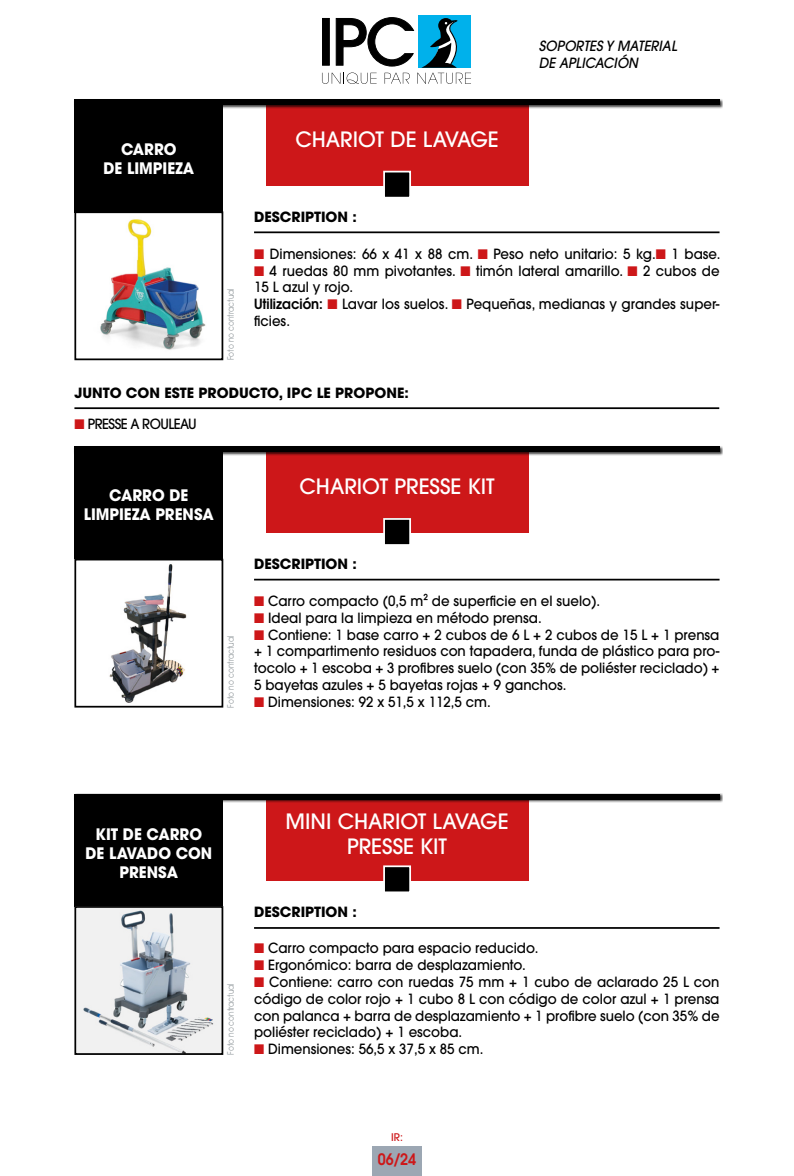
<style>
.page{position:relative;width:794px;height:1176px;background:#fff}
.page>*{position:absolute;margin:0;border:0;box-sizing:border-box;transform-origin:0 0}
.t1{font:500 21px/25.2px "ITC Avant Garde Std";color:#fff;text-align:center}
.t2{font:700 15.75px/18.9px "ITC Avant Garde Std";color:#fff;text-align:center;scale:.95 1}
.t3{font:600 15.75px "ITC Avant Garde Std";color:#cd1719;scale:.9 1}
.t4{font:500 14px/16.8px "ITC Avant Garde Std";color:#000;scale:.95 1}
.t5{font:700 14px "ITC Avant Garde Std";color:#000}
.t6{font:italic 500 14px "ITC Avant Garde Std";color:#000;scale:.95 1}
.t7{font:500 14px "ITC Avant Garde Std";letter-spacing:-.04em;color:#000;scale:.95 1}
.t8{font:500 10.5px "ITC Avant Garde Std";color:#cd1719}
.t9{font:8.75px "ITC Avant Garde Std";color:#91989c;scale:.85 1}
.s1{color:#cd1719}
.s2{font-weight:600}
</style>
<div class="page">
<div style="left:372px;top:1146px;width:50px;height:30px;background:#9ca7b3"></div>
<div style="left:74px;top:104px;width:149px;height:108px;background:#000"></div>
<div style="left:74px;top:450px;width:149px;height:109px;background:#000"></div>
<div style="left:74px;top:799px;width:149px;height:108px;background:#000"></div>
<div style="left:266px;top:99px;width:262px;height:87px;background:#cd1719"></div>
<div style="left:266px;top:446px;width:262px;height:87px;background:#cd1719"></div>
<div style="left:266px;top:794px;width:262px;height:86px;background:#cd1719"></div>
<div style="left:74px;top:98px;width:649px;height:10px;background:#000;opacity:.75"></div>
<div style="left:74px;top:99px;width:645px;height:6px;background:#000"></div>
<div style="left:74px;top:446px;width:649px;height:10px;background:#000;opacity:.75"></div>
<div style="left:74px;top:446px;width:645px;height:6px;background:#000"></div>
<div style="left:74px;top:793px;width:649px;height:10px;background:#000;opacity:.75"></div>
<div style="left:74px;top:794px;width:645px;height:5px;background:#000"></div>
<div style="left:418px;top:15px;width:53px;height:53px;background:#00b1eb"></div>
<svg style="left:322px;top:17px;width:149px;height:67px"></svg>
<div style="left:384px;top:172px;width:26px;height:26px;background:#000"></div>
<div style="left:383px;top:171px;width:28px;height:27px;border:2px solid #fff"></div>
<div style="left:384px;top:519px;width:26px;height:26px;background:#000"></div>
<div style="left:383px;top:518px;width:28px;height:28px;border:2px solid #fff"></div>
<div style="left:384px;top:866px;width:26px;height:26px;background:#000"></div>
<div style="left:383px;top:865px;width:28px;height:28px;border:2px solid #fff"></div>
<img style="left:100px;top:219px;width:106px;height:131px">
<div style="left:74px;top:211px;width:149px;height:149px;border:2px solid #000"></div>
<hr style="left:74px;top:407px;width:645px;height:2px;background:#000">
<hr style="left:254px;top:231px;width:465px;height:2px;background:#000">
<hr style="left:254px;top:579px;width:465px;height:1px;background:#000">
<hr style="left:254px;top:927px;width:465px;height:2px;background:#000">
<img style="left:109px;top:564px;width:78px;height:139px">
<div style="left:74px;top:559px;width:149px;height:148px;border:2px solid #000"></div>
<img style="left:77px;top:909px;width:143px;height:143px">
<div style="left:74px;top:906px;width:149px;height:149px;border:2px solid #000"></div>
<p class="t2" style="left:121px;top:139px;width:60px">CARRO</p>
<p class="t2" style="left:103px;top:158px;width:97px">DE LIMPIEZA</p>
<p class="t1" style="left:295px;top:126px;width:205px">CHARIOT DE LAVAGE</p>
<p class="t6" style="left:539px;top:37px;width:147px">SOPORTES Y MATERIAL</p>
<p class="t6" style="left:539px;top:54px;width:106px">DE APLICACIÓN</p>
<p class="t9" style="left:225px;top:360px;width:86px;rotate:-90deg">Foto no contractual</p>
<p class="t5" style="left:254px;top:207px;width:104px">DESCRIPTION :</p>
<p class="t4" style="left:254px;top:245px;width:492px"><span class="s1">■</span> Dimensiones: 66 x 41 x 88 cm. <span class="s1">■</span> Peso neto unitario: 5 kg.<span class="s1">■</span> 1 base.</p>
<p class="t4" style="left:254px;top:262px;width:491px"><span class="s1">■</span> 4 ruedas 80 mm pivotantes. <span class="s1">■</span> timón lateral amarillo. <span class="s1">■</span> 2 cubos de<br>15 L azul y rojo.</p>
<p class="t4" style="left:254px;top:295px;width:491px"><span class="s2">Utilización:</span> <span class="s1">■</span> Lavar los suelos. <span class="s1">■</span> Pequeñas, medianas y grandes super&shy;ficies.</p>
<p class="t5" style="left:74px;top:383px;width:336px">JUNTO CON ESTE PRODUCTO, IPC LE PROPONE:</p>
<p class="t7" style="left:74px;top:415px;width:130px"><span class="s1">■</span> PRESSE A ROULEAU</p>
<p class="t2" style="left:84px;top:485px;width:138px">CARRO DE<br>LIMPIEZA PRENSA</p>
<p class="t9" style="left:225px;top:707px;width:86px;rotate:-90deg">Foto no contractual</p>
<p class="t1" style="left:299px;top:473px;width:197px">CHARIOT PRESSE KIT</p>
<p class="t5" style="left:254px;top:554px;width:104px">DESCRIPTION :</p>
<p class="t4" style="left:254px;top:592px;width:366px"><span class="s1">■</span> Carro compacto (0,5 m² de superficie en el suelo).</p>
<p class="t4" style="left:254px;top:609px;width:304px"><span class="s1">■</span> Ideal para la limpieza en método prensa.</p>
<p class="t4" style="left:254px;top:626px;width:491px;text-align:justify"><span class="s1">■</span> Contiene: 1 base carro + 2 cubos de 6 L + 2 cubos de 15 L + 1 prensa + 1 compartimento residuos con tapadera, funda de plástico para pro&shy;tocolo + 1 escoba + 3 profibres suelo (con 35% de poliéster reciclado) + 5 bayetas azules + 5 bayetas rojas + 9 ganchos.</p>
<p class="t4" style="left:254px;top:693px;width:251px"><span class="s1">■</span> Dimensiones: 92 x 51,5 x 112,5 cm.</p>
<p class="t2" style="left:85px;top:824px;width:135px">KIT DE CARRO<br>DE LAVADO CON<br>PRENSA</p>
<p class="t9" style="left:225px;top:1055px;width:86px;rotate:-90deg">Foto no contractual</p>
<p class="t1" style="left:285px;top:808px;width:224px">MINI CHARIOT LAVAGE<br>PRESSE KIT</p>
<p class="t5" style="left:254px;top:903px;width:104px">DESCRIPTION :</p>
<p class="t4" style="left:254px;top:940px;width:301px"><span class="s1">■</span> Carro compacto para espacio reducido.</p>
<p class="t4" style="left:254px;top:956px;width:288px"><span class="s1">■</span> Ergonómico: barra de desplazamiento.</p>
<p class="t4" style="left:254px;top:973px;width:491px;text-align:justify"><span class="s1">■</span> Contiene: carro con ruedas 75 mm + 1 cubo de aclarado 25 L con código de color rojo + 1 cubo 8 L con código de color azul + 1 prensa con palanca + barra de desplazamiento + 1 profibre suelo (con 35% de poliéster reciclado) + 1 escoba.</p>
<p class="t4" style="left:254px;top:1040px;width:243px"><span class="s1">■</span> Dimensiones: 56,5 x 37,5 x 85 cm.</p>
<p class="t8" style="left:391px;top:1130px;width:13px">IR:</p>
<p class="t3" style="left:378px;top:1149px;width:44px">06/24</p>
</div>
